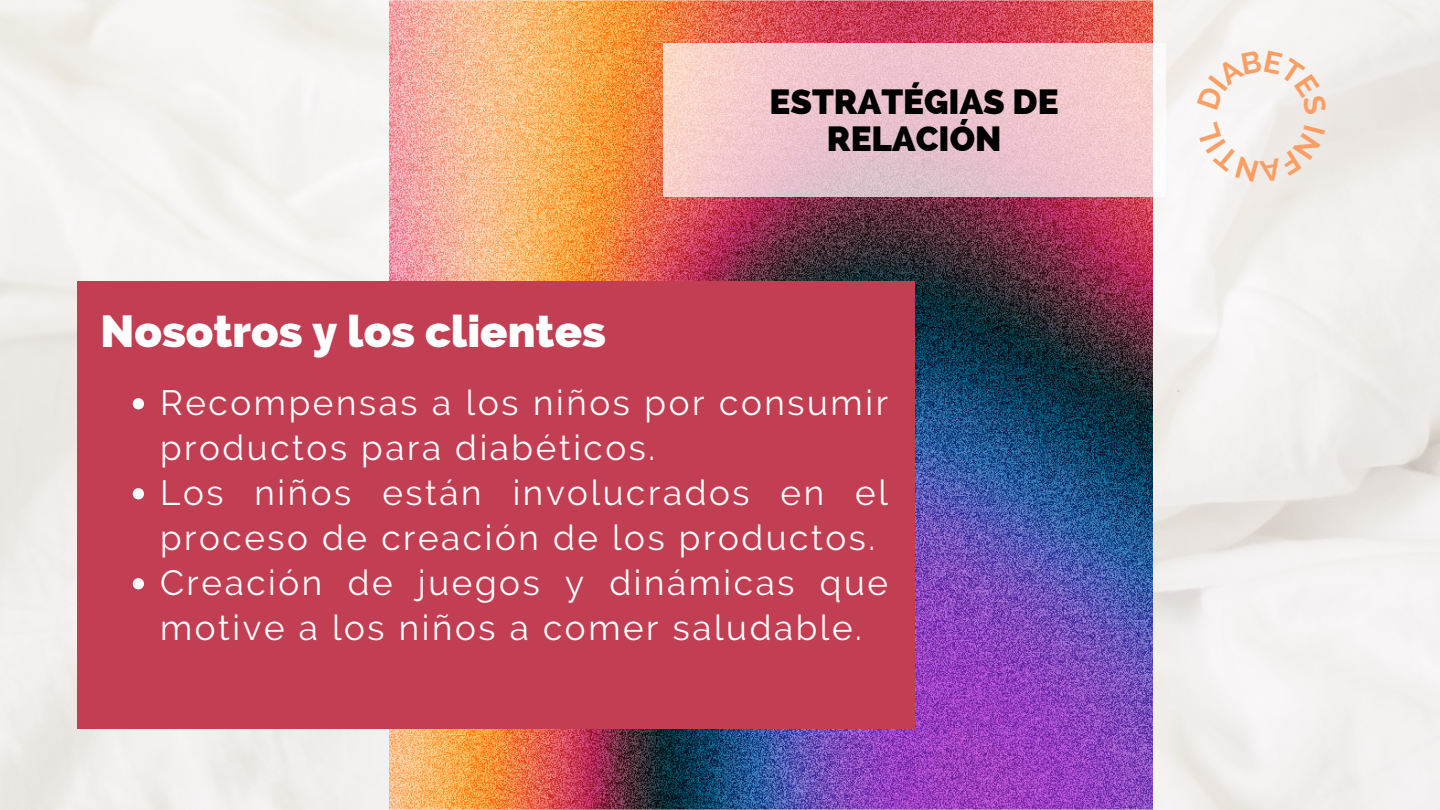
<style>
.page{position:relative;width:1440px;height:810px;background:#fff}
.page>*{position:absolute;margin:0;border:0;box-sizing:border-box;transform-origin:0 0}
.t1{font:800 45px "Raleway";color:#fff}
.t2{font:35px/45px "Raleway";letter-spacing:.075em;color:#fff}
.t3{font:800 35px/36.8px "Raleway";color:#000;text-align:center}
</style>
<div class="page">
<img style="left:0;top:0;width:1440px;height:810px">
<img style="left:390px;top:0;width:763px;height:810px">
<div style="left:77px;top:282px;width:837px;height:447px;background:#c23f53"></div>
<svg style="left:663px;top:43px;width:502px;height:154px;background:#eec8cd"></svg>
<svg style="left:133px;top:398px;width:11px;height:11px"></svg>
<svg style="left:133px;top:488px;width:11px;height:11px"></svg>
<svg style="left:133px;top:578px;width:11px;height:11px"></svg>
<svg style="left:1197px;top:50px;width:130px;height:65px"></svg>
<svg style="left:1196px;top:121px;width:129px;height:62px"></svg>
<p class="t3" style="left:770px;top:84px;width:291px">ESTRATÉGIAS DE<br>RELACIÓN</p>
<p class="t1" style="left:101px;top:304px;width:507px">Nosotros y los clientes</p>
<p class="t2" style="left:160px;top:380px;width:729px">Recompensas a los niños por consumir productos para diabéticos.</p>
<p class="t2" style="left:160px;top:470px;width:729px">Los niños están involucrados en el proceso de creación de los productos.</p>
<p class="t2" style="left:160px;top:560px;width:729px">Creación de juegos y dinámicas que motive a los niños a comer saludable.</p>
</div>
